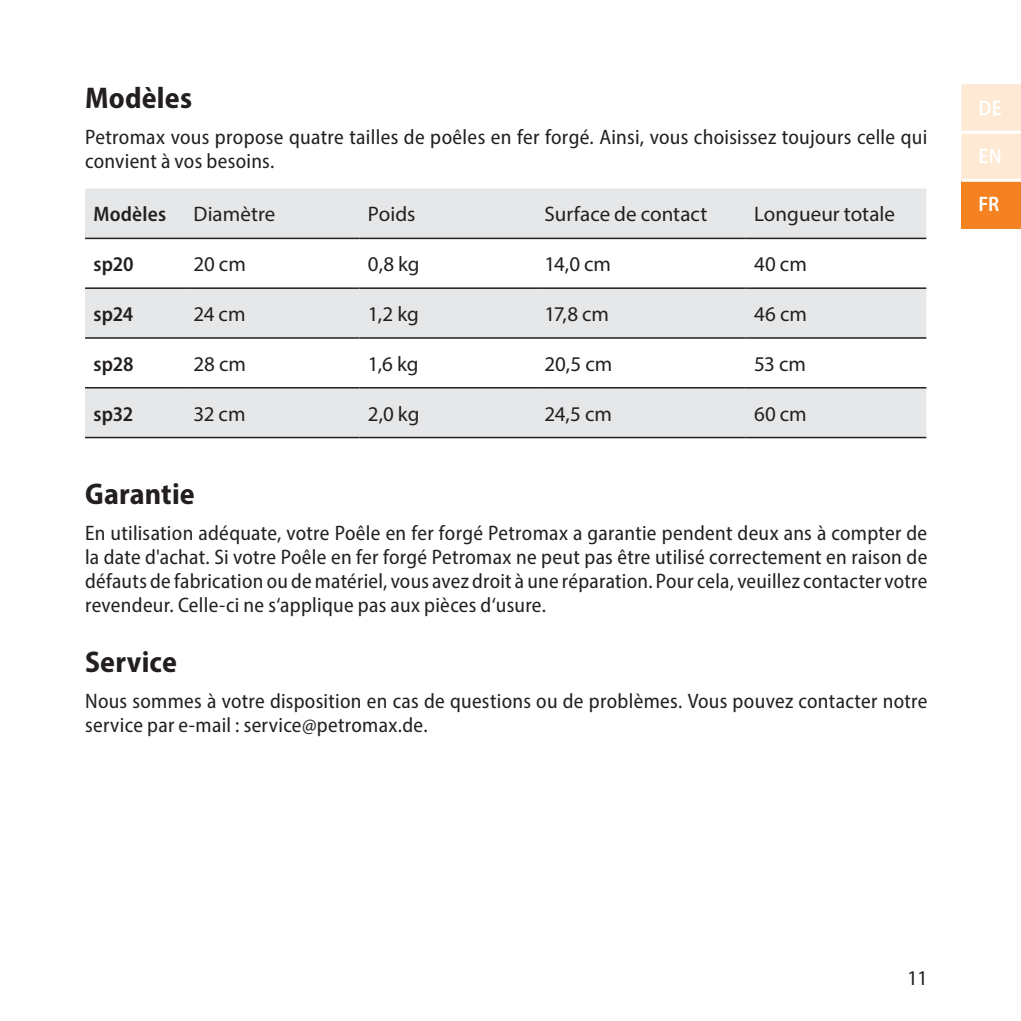
<style>
.page{position:relative;width:1021px;height:1021px;background:#fff}
.page>*{position:absolute;margin:0;border:0;box-sizing:border-box;transform-origin:0 0}
.t1{font:700 semi-condensed 30px "Myriad Pro";letter-spacing:.005em;color:#231f20}
.t2{font:semi-condensed 21px/24px "Myriad Pro";letter-spacing:.015em;color:#231f20}
.t3{font:21px "Myriad Pro";color:#231f20}
.t4{font:600 semi-condensed 21px "Myriad Pro";letter-spacing:.005em;color:#231f20}
.t5{font:600 semi-condensed 21px "Myriad Pro";color:#fff}
</style>
<div class="page">
<svg style="left:85px;top:189px;width:841px;height:248px;fill:#e6e7e9"></svg>
<hr style="left:85px;top:238px;width:100px;height:1px;background:#231f20">
<hr style="left:185px;top:238px;width:174px;height:1px;background:#231f20">
<hr style="left:359px;top:238px;width:177px;height:1px;background:#231f20">
<hr style="left:536px;top:238px;width:209px;height:1px;background:#231f20">
<hr style="left:745px;top:238px;width:181px;height:1px;background:#231f20">
<hr style="left:85px;top:287px;width:100px;height:2px;background:#231f20">
<hr style="left:185px;top:287px;width:174px;height:2px;background:#231f20">
<hr style="left:359px;top:287px;width:177px;height:2px;background:#231f20">
<hr style="left:536px;top:287px;width:209px;height:2px;background:#231f20">
<hr style="left:745px;top:287px;width:181px;height:2px;background:#231f20">
<hr style="left:85px;top:337px;width:100px;height:2px;background:#231f20">
<hr style="left:185px;top:337px;width:174px;height:2px;background:#231f20">
<hr style="left:359px;top:337px;width:177px;height:2px;background:#231f20">
<hr style="left:536px;top:337px;width:209px;height:2px;background:#231f20">
<hr style="left:745px;top:337px;width:181px;height:2px;background:#231f20">
<hr style="left:85px;top:387px;width:100px;height:1px;background:#231f20">
<hr style="left:185px;top:387px;width:174px;height:1px;background:#231f20">
<hr style="left:359px;top:387px;width:177px;height:1px;background:#231f20">
<hr style="left:536px;top:387px;width:209px;height:1px;background:#231f20">
<hr style="left:745px;top:387px;width:181px;height:1px;background:#231f20">
<hr style="left:85px;top:437px;width:100px;height:1px;background:#231f20">
<hr style="left:185px;top:437px;width:174px;height:1px;background:#231f20">
<hr style="left:359px;top:437px;width:177px;height:1px;background:#231f20">
<hr style="left:536px;top:437px;width:209px;height:1px;background:#231f20">
<hr style="left:745px;top:437px;width:181px;height:1px;background:#231f20">
<div style="left:961px;top:84px;width:59px;height:95px;background:#fee9d5"></div>
<div style="left:979px;top:149px;width:21px;height:14px;background:#fee9d5"></div>
<div style="left:961px;top:180px;width:59px;height:48px;background:#f58220"></div>
<hr style="left:961px;top:131px;width:59px;height:3px;background:#fff">
<hr style="left:961px;top:179px;width:59px;height:3px;background:#fff">
<h1 class="t1" style="left:85px;top:79px;width:108px">Modèles</h1>
<p class="t2" style="left:85px;top:125px;width:843px">Petromax vous propose quatre tailles de poêles en fer forgé. Ainsi, vous choisissez toujours celle qui convient à vos besoins.</p>
<p class="t4" style="left:94px;top:201px;width:74px">Modèles</p>
<p class="t3" style="left:193px;top:201px;width:83px">Diamètre</p>
<p class="t3" style="left:368px;top:201px;width:49px">Poids</p>
<p class="t3" style="left:544px;top:201px;width:164px">Surface de contact</p>
<p class="t3" style="left:754px;top:201px;width:143px">Longueur totale</p>
<p class="t4" style="left:94px;top:251px;width:42px">sp20</p>
<p class="t3" style="left:193px;top:251px;width:54px">20 cm</p>
<p class="t3" style="left:368px;top:251px;width:53px">0,8 kg</p>
<p class="t3" style="left:544px;top:251px;width:68px">14,0 cm</p>
<p class="t3" style="left:754px;top:251px;width:54px">40 cm</p>
<p class="t4" style="left:94px;top:301px;width:41px">sp24</p>
<p class="t3" style="left:193px;top:301px;width:53px">24 cm</p>
<p class="t3" style="left:368px;top:301px;width:52px">1,2 kg</p>
<p class="t3" style="left:544px;top:301px;width:66px">17,8 cm</p>
<p class="t3" style="left:754px;top:301px;width:54px">46 cm</p>
<p class="t4" style="left:94px;top:350px;width:42px">sp28</p>
<p class="t3" style="left:193px;top:351px;width:54px">28 cm</p>
<p class="t3" style="left:368px;top:351px;width:52px">1,6 kg</p>
<p class="t3" style="left:544px;top:351px;width:69px">20,5 cm</p>
<p class="t3" style="left:754px;top:351px;width:54px">53 cm</p>
<p class="t4" style="left:94px;top:400px;width:41px">sp32</p>
<p class="t3" style="left:193px;top:400px;width:53px">32 cm</p>
<p class="t3" style="left:368px;top:400px;width:53px">2,0 kg</p>
<p class="t3" style="left:544px;top:400px;width:69px">24,5 cm</p>
<p class="t3" style="left:754px;top:400px;width:54px">60 cm</p>
<h1 class="t1" style="left:85px;top:475px;width:111px">Garantie</h1>
<p class="t2" style="left:85px;top:521px;width:843px;text-align:justify">En utilisation adéquate, votre Poêle en fer forgé Petromax a garantie pendent deux ans à compter de la date d'achat. Si votre Poêle en fer forgé Petromax ne peut pas être utilisé correctement en raison de défauts de fabrication ou de matériel, vous avez droit à une réparation. Pour cela, veuillez contacter votre revendeur. Celle-ci ne s‘applique pas aux pièces d‘usure.</p>
<h1 class="t1" style="left:85px;top:643px;width:93px">Service</h1>
<p class="t2" style="left:85px;top:689px;width:843px">Nous sommes à votre disposition en cas de questions ou de problèmes. Vous pouvez contacter notre service par e-mail : service@petromax.de.</p>
<p class="t5" style="left:978px;top:95px;width:25px">DE</p>
<p class="t5" style="left:978px;top:143px;width:25px">EN</p>
<p class="t5" style="left:978px;top:191px;width:22px">FR</p>
<p class="t2" style="left:907px;top:965px;width:21px">11</p>
</div>
